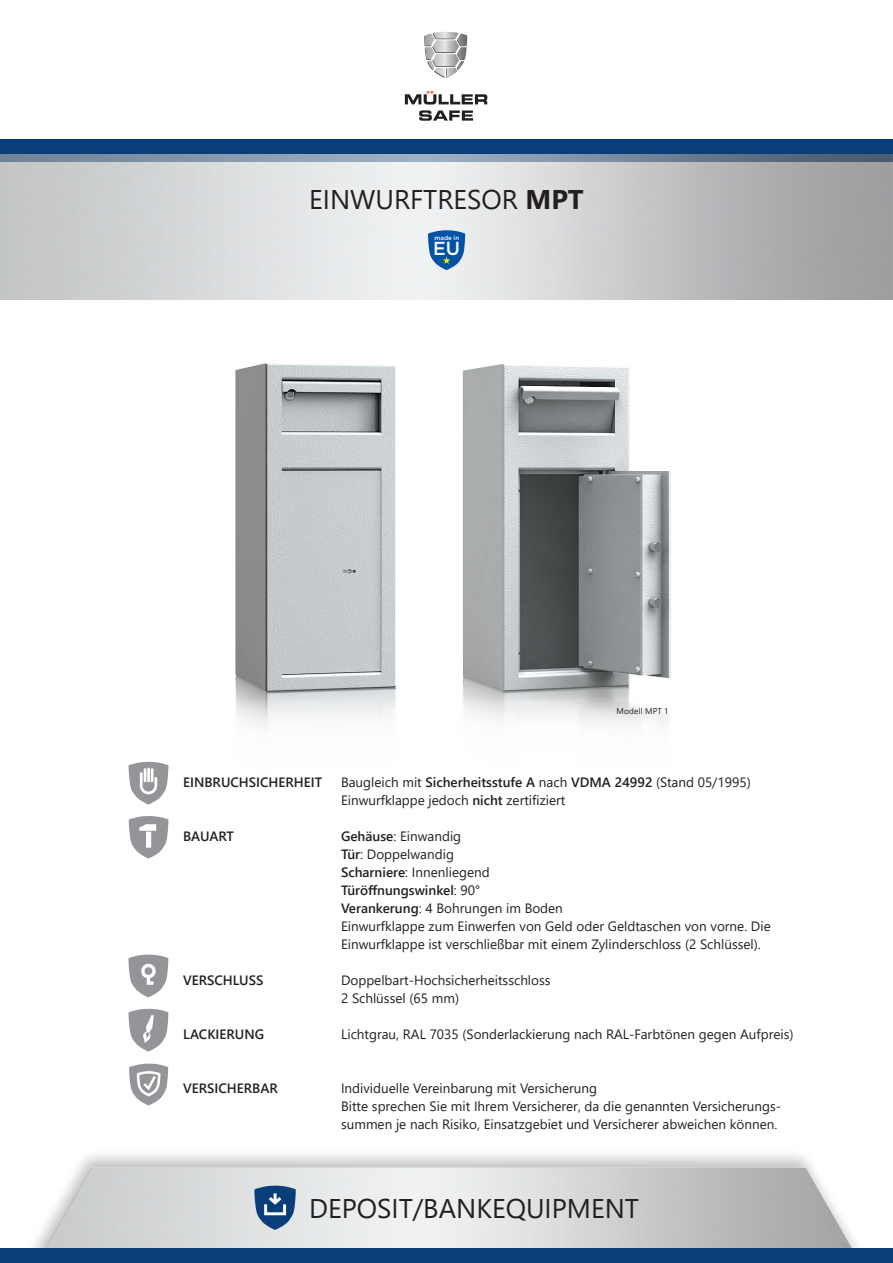
<style>
.page{position:relative;width:893px;height:1263px;background:#fff}
.page>*{position:absolute;margin:0;border:0;box-sizing:border-box;transform-origin:0 0}
.t1{font:27px "Segoe UI";color:#231f20}
.t2{font:500 18.9px "Gotham";color:#fff}
.t3{font:13.5px/18px "Segoe UI";color:#231f20}
.t4{font:600 13.5px "Segoe UI";color:#231f20}
.t5{font:8.25px "Segoe UI";letter-spacing:.025em;color:#231f20}
.t6{font:500 6.15px "Gotham";color:#fff}
.s1{font-weight:700}
.s2{font-weight:600}
.s3{font-weight:400}
</style>
<div class="page">
<div style="left:0;top:140px;width:893px;height:22px;background:#0a3e7a"></div>
<div style="left:23px;top:1148px;width:844px;height:115px;background:#231f20;opacity:.41"></div>
<img style="left:23px;top:1167px;width:844px;height:81px">
<img style="left:0;top:155px;width:893px;height:144px">
<img style="left:466px;top:364px;width:205px;height:361px">
<div style="left:0;top:1248px;width:893px;height:15px;background:#0a3e7a"></div>
<svg style="left:405px;top:91px;width:82px;height:30px"></svg>
<svg style="left:424px;top:32px;width:43px;height:46px"></svg>
<svg style="left:428px;top:229px;width:37px;height:42px;background:#407bb5"></svg>
<svg style="left:129px;top:816px;width:39px;height:42px"></svg>
<svg style="left:129px;top:762px;width:39px;height:42px"></svg>
<svg style="left:129px;top:1009px;width:39px;height:42px"></svg>
<svg style="left:128px;top:954px;width:40px;height:43px"></svg>
<svg style="left:129px;top:1063px;width:39px;height:43px"></svg>
<svg style="left:254px;top:1185px;width:42px;height:46px;background:#5679a0"></svg>
<img style="left:235px;top:363px;width:231px;height:364px">
<p class="t1" style="left:309px;top:174px;width:276px">EINWURFTRESOR <span class="s1">MPT</span></p>
<p class="t6" style="left:435px;top:234px;width:26px">made in</p>
<p class="t2" style="left:433px;top:237px;width:28px">EU</p>
<p class="t5" style="left:616px;top:703px;width:54px">Modell MPT 1</p>
<p class="t4" style="left:183px;top:769px;width:140px">EINBRUCHSICHERHEIT</p>
<p class="t4" style="left:183px;top:823px;width:52px">BAUART</p>
<p class="t4" style="left:183px;top:967px;width:82px">VERSCHLUSS</p>
<p class="t4" style="left:183px;top:1021px;width:83px">LACKIERUNG</p>
<p class="t4" style="left:183px;top:1075px;width:96px">VERSICHERBAR</p>
<p class="t3" style="left:341px;top:771px;width:411px">Baugleich mit <span class="s2">Sicherheitsstufe A</span> nach <span class="s2">VDMA 24992</span> (Stand 05/1995)</p>
<p class="t3" style="left:341px;top:789px;width:226px">Einwurfklappe jedoch <span class="s2">nicht</span> zertifiziert</p>
<p class="t3" style="left:341px;top:825px;width:122px"><span class="s2">Gehäuse</span>: Einwandig</p>
<p class="t3" style="left:341px;top:843px;width:114px"><span class="s2">Tür</span>: Doppelwandig</p>
<p class="t3" style="left:341px;top:861px;width:150px"><span class="s2">Scharniere</span>: Innenliegend</p>
<p class="t4" style="left:341px;top:877px;width:141px">Türöffnungswinkel<span class="s3">: 90°</span></p>
<p class="t3" style="left:341px;top:897px;width:223px"><span class="s2">Verankerung</span>: 4 Bohrungen im Boden</p>
<p class="t3" style="left:341px;top:915px;width:431px">Einwurfklappe zum Einwerfen von Geld oder Geldtaschen von vorne. Die<br>Einwurfklappe ist verschließbar mit einem Zylinderschloss (2 Schlüssel).</p>
<p class="t3" style="left:341px;top:969px;width:211px">Doppelbart-Hochsicherheitsschloss</p>
<p class="t3" style="left:341px;top:987px;width:120px">2 Schlüssel (65 mm)</p>
<p class="t3" style="left:341px;top:1023px;width:454px">Lichtgrau, RAL 7035 (Sonderlackierung nach RAL-Farbtönen gegen Aufpreis)</p>
<p class="t3" style="left:341px;top:1077px;width:258px">Individuelle Vereinbarung mit Versicherung</p>
<p class="t3" style="left:341px;top:1095px;width:442px">Bitte sprechen Sie mit Ihrem Versicherer, da die genannten Versicherungs&shy;summen je nach Risiko, Einsatzgebiet und Versicherer abweichen können.</p>
<p class="t1" style="left:309px;top:1182px;width:331px">DEPOSIT/BANKEQUIPMENT</p>
</div>
